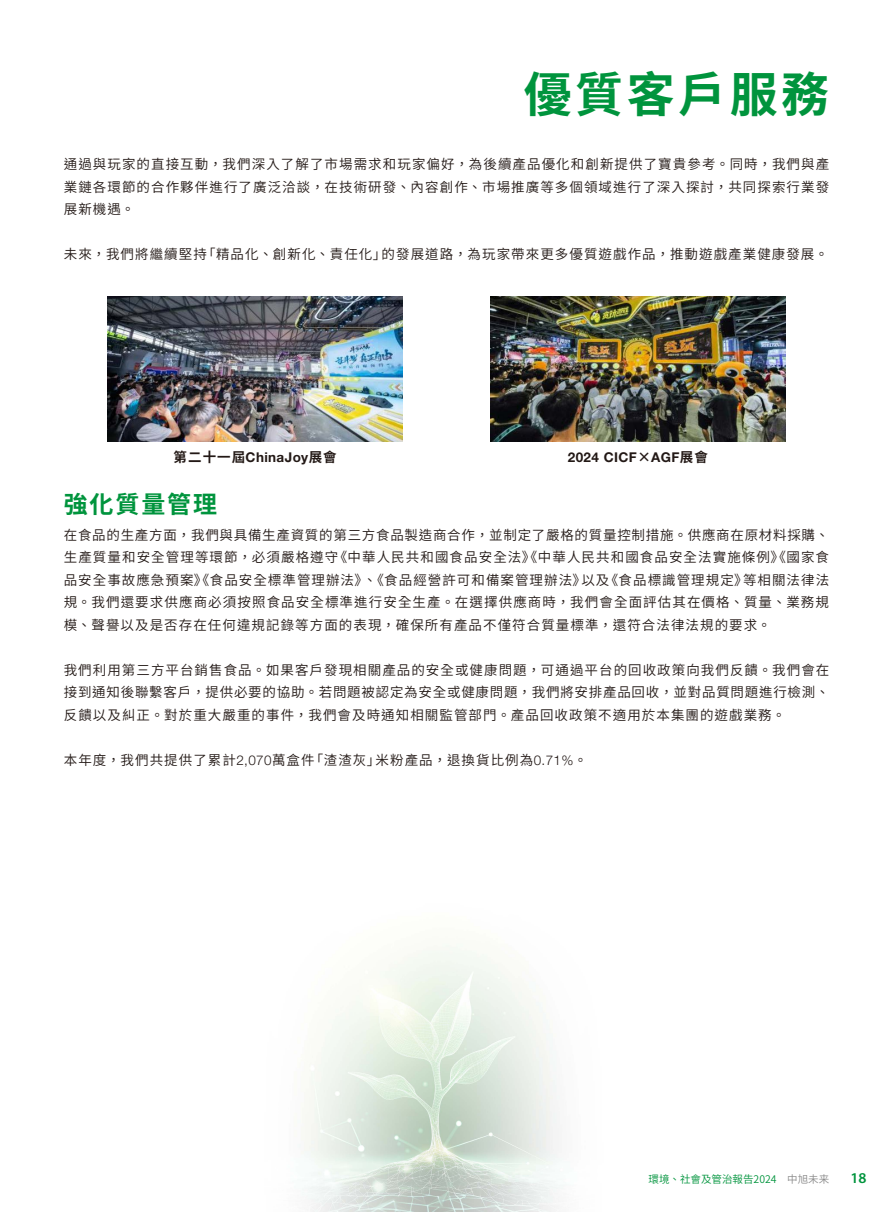
<style>
.page{position:relative;width:893px;height:1212px;background:#fff}
.page>*{position:absolute;margin:0;border:0;box-sizing:border-box;transform-origin:0 0}
.t1{font:700 48px "Source Han Sans HC";letter-spacing:.075em;color:#00943d}
.t2{font:700 24px "Source Han Sans HC";letter-spacing:.08em;color:#00943d}
.t3{font:600 15px "Myriad Pro";color:#00943d}
.t4{font:13.5px/22.5px "Source Han Sans HC";letter-spacing:.08em;color:#231916;text-align:justify}
.t5{font:13.5px/22.5px "Source Han Sans HC";letter-spacing:.055em;color:#231916;text-align:right}
.t6{font:700 13.5px "Helvetica Neue LT Std";letter-spacing:.03em;color:#231916}
.t7{font:10.5px "Source Han Sans HC";color:#00943d}
.t8{font:10.5px "Source Han Sans HC";color:#898989}
.s1{font-family:"Source Han Sans HC"}
.s2{font-family:"Helvetica Neue LT Std";font-weight:300}
</style>
<div class="page">
<img style="left:107px;top:296px;width:679px;height:916px">
<img style="left:107px;top:297px;width:296px;height:144px">
<img style="left:490px;top:297px;width:295px;height:144px">
<h1 class="t1" style="left:524px;top:68px;width:307px">優質客戶服務</h1>
<p class="t4" style="left:64px;top:153px;width:767px">通過與玩家的直接互動，我們深入了解了市場需求和玩家偏好，為後續產品優化和創新提供了寶貴參考。同時，我們與產業鏈各環節的合作夥伴進行了廣泛洽談，在技術研發、內容創作、市場推廣等多個領域進行了深入探討，共同探索行業發展新機遇。</p>
<p class="t4" style="left:382px;top:243px;width:448px">的發展道路，為玩家帶來更多優質遊戲作品，推動遊戲產業健康發展。</p>
<p class="t4" style="left:202px;top:243px;width:186px">「精品化、創新化、責任化」</p>
<p class="t4" style="left:64px;top:243px;width:145px">未來，我們將繼續堅持</p>
<p class="t6" style="left:174px;top:449px;width:165px"><span class="s1">第二十一屆</span>ChinaJoy<span class="s1">展會</span></p>
<h2 class="t2" style="left:64px;top:491px;width:155px">強化質量管理</h2>
<p class="t5" style="left:64px;top:524px;width:767px">在食品的生產方面，我們與具備生產資質的第三方食品製造商合作，並制定了嚴格的質量控制措施。供應商在原材料採購、《中華人民共和國食品安全法》《中華人民共和國食品安全法實施條例》《國家食</p>
<p class="t6" style="left:568px;top:449px;width:142px">2024 CICF<span class="s1">×</span>AGF<span class="s1">展會</span></p>
<p class="t4" style="left:64px;top:546px;width:276px">生產質量和安全管理等環節，必須嚴格遵守</p>
<p class="t4" style="left:64px;top:569px;width:767px;text-align:left">品安全事故應急預案》《食品安全標準管理辦法》、《食品經營許可和備案管理辦法》<br>規。我們還要求供應商必須按照食品安全標準進行安全生產。在選擇供應商時，我們會全面評估其在價格、質量、業務規模、聲譽以及是否存在任何違規記錄等方面的表現，確保所有產品不僅符合質量標準，還符合法律法規的要求。</p>
<p class="t4" style="left:64px;top:659px;width:767px">我們利用第三方平台銷售食品。如果客戶發現相關產品的安全或健康問題，可通過平台的回收政策向我們反饋。我們會在接到通知後聯繫客戶，提供必要的協助。若問題被認定為安全或健康問題，我們將安排產品回收，並對品質問題進行檢測、反饋以及糾正。對於重大嚴重的事件，我們會及時通知相關監管部門。產品回收政策不適用於本集團的遊戲業務。</p>
<p class="t4" style="left:376px;top:749px;width:213px">米粉產品，退換貨比例為<span class="s2">0.71%</span>。</p>
<p class="t4" style="left:605px;top:569px;width:144px">《食品標識管理規定》</p>
<p class="t4" style="left:743px;top:569px;width:88px">等相關法律法</p>
<p class="t4" style="left:581px;top:569px;width:30px">以及</p>
<p class="t4" style="left:310px;top:749px;width:72px">「渣渣灰」</p>
<p class="t4" style="left:64px;top:749px;width:252px">本年度，我們共提供了累計<span class="s2">2,070</span>萬盒件</p>
<p class="t7" style="left:649px;top:1173px;width:130px">環境、社會及管治報告2024</p>
<p class="t8" style="left:787px;top:1173px;width:43px">中旭未来</p>
<p class="t3" style="left:850px;top:1168px;width:18px">18</p>
</div>
